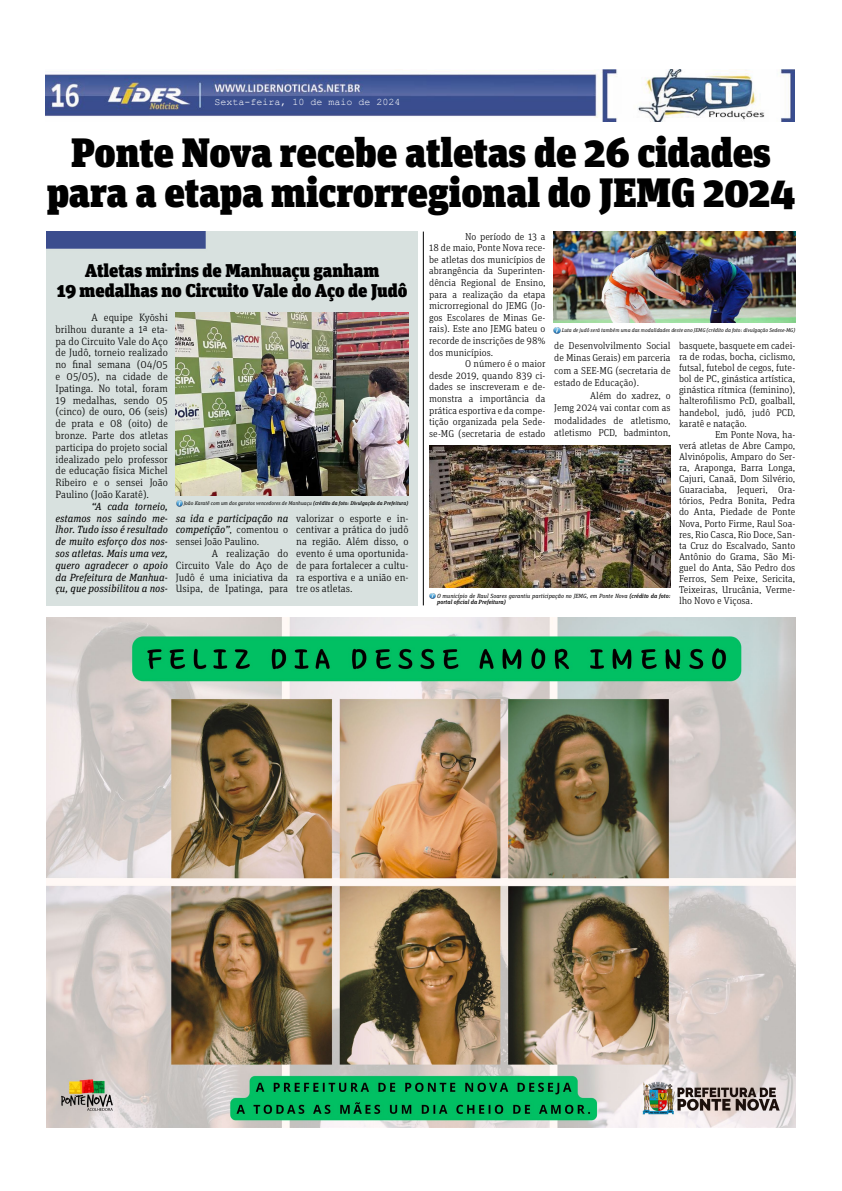
<style>
.page{position:relative;width:842px;height:1191px;background:#fff}
.page>*{position:absolute;margin:0;border:0;box-sizing:border-box;transform-origin:0 0}
.t1{font:900 41px/40px "Unit Slab Pro";color:#000;text-align:center}
.t2{font:900 18.5px/20px "Unit Slab Pro";color:#000;text-align:center}
.t3{font:300 10.6px/11.8px "Unit Slab Pro";color:#000;text-align:justify}
.t4{font:italic 10.4px/11.8px "Unit Slab Pro";color:#000;text-align:justify}
.t5{font:300 10px/11.1px "Unit Slab Pro";color:#000;text-align:justify}
.t6{font:10px "Courier New";color:#fff}
.t7{font:italic 6px/6px "Unit Slab Pro";color:#000}
.t8{font:italic 5.4px "Unit Slab Pro";color:#000}
.t9{font:italic 5.3px "Unit Slab Pro";color:#000}
.s1{font-weight:300;font-style:normal}
.s2{font-weight:500}
</style>
<div class="page">
<img style="left:46px;top:70px;width:748px;height:51px">
<hr style="left:423px;top:231px;width:1px;height:374px;background:#000">
<img style="left:47px;top:617px;width:748px;height:510px">
<svg style="left:429px;top:593px;width:7px;height:6px"></svg>
<svg style="left:554px;top:328px;width:6px;height:6px"></svg>
<img style="left:429px;top:446px;width:242px;height:141px">
<img style="left:554px;top:231px;width:241px;height:91px">
<div style="left:47px;top:231px;width:370px;height:374px;background:#d8e1df"></div>
<img style="left:176px;top:312px;width:233px;height:183px">
<svg style="left:176px;top:500px;width:6px;height:6px"></svg>
<p class="t6" style="left:215px;top:96px;width:188px">Sexta-feira, 10 de maio de 2024</p>
<h1 class="t1" style="left:47px;top:131px;width:750px">Ponte Nova recebe atletas de 26 cidades para a etapa microrregional do JEMG 2024</h1>
<h2 class="t2" style="left:57px;top:259px;width:352px">Atletas mirins de Manhuaçu ganham<br>19 medalhas no Circuito Vale do Aço de Judô</h2>
<p class="t3" style="left:55px;top:311px;width:114px;text-indent:36px">A equipe Kyōshi brilhou durante a 1ª eta&shy;pa do Circuito Vale do Aço de Judô, torneio realizado no final semana (04/05 e 05/05), na cidade de Ipatinga. No total, foram 19 medalhas, sendo 05 (cinco) de ouro, 06 (seis) de prata e 08 (oito) de bronze. Parte dos atletas participa do projeto social idealizado pelo professor de educação física Michel Ribeiro e o sensei João Paulino (João Karatê).</p>
<p class="t4" style="left:55px;top:500px;width:114px;text-indent:36px">“A cada torneio, estamos nos saindo me&shy;lhor. Tudo isso é resultado de muito esforço dos nos&shy;sos atletas. Mais uma vez, quero agradecer o apoio da Prefeitura de Manhua&shy;çu, que possibilitou a nos-</p>
<p class="t4" style="left:176px;top:512px;width:114px">sa ida e participação na competição”<span class="s1">, comentou o sensei João Paulino.</span></p>
<p class="t9" style="left:184px;top:499px;width:226px">João Karatê com um dos garotos vencedores de Manhuaçu <span class="s2">(crédito da foto: Divulgação da Prefeitura)</span></p>
<p class="t3" style="left:296px;top:512px;width:114px">valorizar o esporte e in&shy;centivar a prática do judô na região. Além disso, o evento é uma oportunida&shy;de para fortalecer a cultu&shy;ra esportiva e a união en&shy;tre os atletas.</p>
<p class="t3" style="left:176px;top:547px;width:114px;text-indent:36px">A realização do Circuito Vale do Aço de Judô é uma iniciativa da Usipa, de Ipatinga, para</p>
<p class="t5" style="left:429px;top:230px;width:118px;line-height:11.6px;text-indent:36px">No período de 13 a 18 de maio, Ponte Nova rece&shy;be atletas dos municípios de abrangência da Superinten&shy;dência Regional de Ensino, para a realização da etapa microrregional do JEMG (Jo&shy;gos Escolares de Minas Ge&shy;rais). Este ano JEMG bateu o recorde de inscrições de 98% dos municípios.</p>
<p class="t5" style="left:429px;top:357px;width:118px;line-height:11.6px;text-indent:36px">O número é o maior desde 2019, quando 839 ci&shy;dades se inscreveram e de&shy;monstra a importância da prática esportiva e da compe&shy;tição organizada pela Sede&shy;se-MG (secretaria de estado</p>
<p class="t8" style="left:562px;top:326px;width:235px">Luta de judô será também uma das modalidades deste ano JEMG (crédito da foto: divulgação Sedese-MG)</p>
<p class="t5" style="left:554px;top:339px;width:118px;line-height:12.5px">de Desenvolvilmento Social de Minas Gerais) em parceria com a SEE-MG (secretaria de estado de Educação).</p>
<p class="t5" style="left:554px;top:389px;width:118px;line-height:12.5px;text-indent:36px">Além do xadrez, o Jemg 2024 vai contar com as modalidades de atletismo, atletismo PCD, badminton,</p>
<p class="t5" style="left:679px;top:339px;width:118px">basquete, basquete em cadei&shy;ra de rodas, bocha, ciclismo, futsal, futebol de cegos, fute&shy;bol de PC, ginástica artística, ginástica rítmica (feminino), halterofilismo PcD, goalball, handebol, judô, judô PCD, karatê e natação.</p>
<p class="t5" style="left:679px;top:428px;width:118px;text-indent:36px">Em Ponte Nova, ha&shy;verá atletas de Abre Campo, Alvinópolis, Amparo do Ser&shy;ra, Araponga, Barra Longa, Cajuri, Canaã, Dom Silvério, Guaraciaba, Jequeri, Ora&shy;tórios, Pedra Bonita, Pedra do Anta, Piedade de Ponte Nova, Porto Firme, Raul Soa&shy;res, Rio Casca, Rio Doce, San&shy;ta Cruz do Escalvado, Santo Antônio do Grama, São Mi&shy;guel do Anta, São Pedro dos Ferros, Sem Peixe, Sericita, Teixeiras, Urucânia, Verme&shy;lho Novo e Viçosa.</p>
<p class="t7" style="left:437px;top:592px;width:235px">O município de Raul Soares garantiu participação no JEMG, em Ponte Nova <span class="s2">(crédito da foto: portal oficial da Prefeitura)</span></p>
</div>
